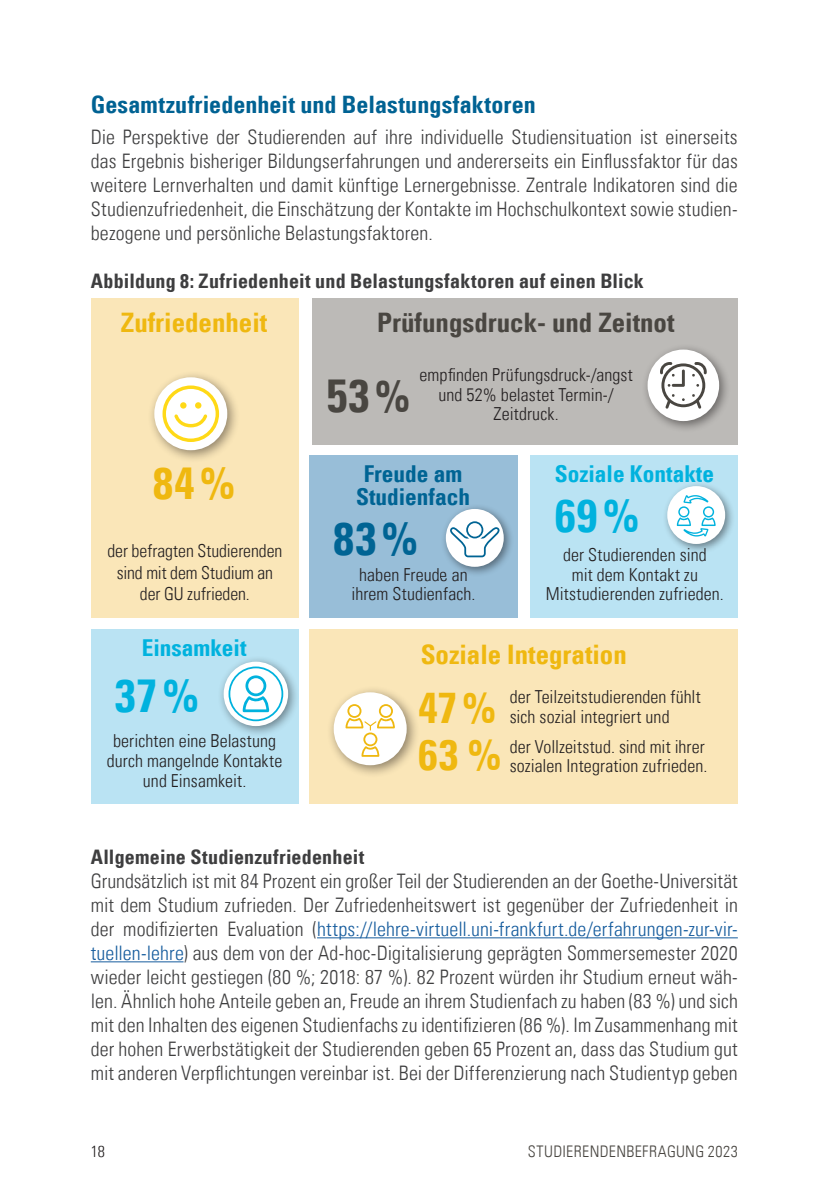
<style>
.page{position:relative;width:840px;height:1191px;background:#fff}
.page>*{position:absolute;margin:0;border:0;box-sizing:border-box;transform-origin:0 0}
.t1{font:46.2px "Univers Com 67 Bold Cond";color:#00b2de}
.t2{font:46.2px "Univers Com 67 Bold Cond";color:#494641}
.t3{font:46.2px "Univers Com 67 Bold Cond";color:#006494}
.t4{font:44.8px "Univers Com 67 Bold Cond";color:#efb810}
.t5{font:43px/46.4px "Univers Com 67 Bold Cond";color:#efb810}
.t6{font:26.8px "Univers Com 67 Bold Cond";color:#efb810}
.t7{font:26.8px "Univers Com 67 Bold Cond";color:#494641}
.t8{font:24px "Univers Com 67 Bold Cond";letter-spacing:.005em;color:#006293}
.t9{font:23.2px "Univers Com 67 Bold Cond";color:#00b2de}
.t10{font:23.2px/23.2px "Univers Com 67 Bold Cond";color:#006494;text-align:center}
.Copy{font:20px/24px "Univers Com 47 Light Cond";letter-spacing:.005em;color:#3e3e3f;text-align:justify}
.Copy_bold{font:20px "Univers Com 67 Bold Cond";letter-spacing:.01em;color:#3e3e3f}
.t11{font:18px/19.6px "Univers Com 47 Light Cond";letter-spacing:.005em;color:#231f20;text-align:center}
.t12{font:16px "Univers Com 47 Light Cond";letter-spacing:.02em;color:#494641}
.t13{font:16px "Univers Com 47 Light Cond";color:#231f20}
.s1{font-size:44.8px}
.s2{color:#175d9e}
</style>
<div class="page">
<hr style="left:317px;top:937px;width:420px;height:1px;background:#175d9e">
<hr style="left:91px;top:961px;width:92px;height:1px;background:#175d9e">
<div style="left:309px;top:629px;width:428px;height:174px;background:#fae6b8"></div>
<div style="left:312px;top:298px;width:425px;height:146px;background:#bcbab7"></div>
<div style="left:91px;top:629px;width:207px;height:174px;background:#bae3f3"></div>
<div style="left:309px;top:454px;width:208px;height:163px;background:#98bed8"></div>
<div style="left:530px;top:454px;width:207px;height:163px;background:#bae3f3"></div>
<div style="left:91px;top:298px;width:207px;height:319px;background:#fae6b8"></div>
<div style="left:326px;top:685px;width:93px;height:93px;background:#231f20;opacity:.5"></div>
<div style="left:333px;top:692px;width:73px;height:73px;background:#fff;border-radius:50%"></div>
<svg style="left:345px;top:704px;width:50px;height:53px"></svg>
<div style="left:147px;top:370px;width:93px;height:93px;background:#231f20;opacity:.5"></div>
<div style="left:154px;top:377px;width:73px;height:73px;background:#fff;border-radius:50%"></div>
<svg style="left:162px;top:385px;width:57px;height:57px"></svg>
<div style="left:641px;top:344px;width:89px;height:89px;background:#231f20;opacity:.5"></div>
<div style="left:647px;top:349px;width:71px;height:72px;background:#fff;border-radius:50%"></div>
<svg style="left:660px;top:362px;width:46px;height:46px"></svg>
<div style="left:218px;top:656px;width:81px;height:81px;background:#231f20;opacity:.5"></div>
<svg style="left:223px;top:661px;width:65px;height:65px;background:#e6f6fa"></svg>
<svg style="left:242px;top:675px;width:27px;height:37px"></svg>
<div style="left:228px;top:666px;width:55px;height:55px;border:2px solid #00b2de;border-radius:50%"></div>
<div style="left:661px;top:481px;width:74px;height:73px;background:#231f20;opacity:.5"></div>
<div style="left:667px;top:486px;width:57px;height:58px;background:#fff;border-radius:50%"></div>
<svg style="left:676px;top:495px;width:39px;height:41px"></svg>
<div style="left:440px;top:504px;width:74px;height:73px;background:#231f20;opacity:.5"></div>
<div style="left:445px;top:509px;width:58px;height:58px;background:#fff;border-radius:50%"></div>
<svg style="left:448px;top:521px;width:52px;height:36px"></svg>
<p class="t8" style="left:91px;top:90px;width:446px">Gesamtzufriedenheit und Belastungsfaktoren</p>
<p class="Copy" style="left:91px;top:125px;width:648px">Die Perspektive der Studierenden auf ihre individuelle Studiensituation ist einerseits das Ergebnis bisheriger Bildungserfahrungen und andererseits ein Einflussfaktor für das weitere Lernverhalten und damit künftige Lernergebnisse. Zentrale Indikatoren sind die Studienzufriedenheit, die Einschätzung der Kontakte im Hochschulkontext sowie studien&shy;bezogene und persönliche Belastungsfaktoren.</p>
<p class="Copy_bold" style="left:91px;top:269px;width:554px">Abbildung 8: Zufriedenheit und Belastungsfaktoren auf einen Blick</p>
<p class="t6" style="left:121px;top:306px;width:148px">Zufriedenheit</p>
<p class="t4" style="left:153px;top:455px;width:83px">84 %</p>
<p class="t11" style="left:107px;top:540px;width:176px;line-height:21.4px">der befragten Studierenden sind mit dem Studium an der GU zufrieden.</p>
<p class="t9" style="left:142px;top:634px;width:106px">Einsamkeit</p>
<p class="t1" style="left:115px;top:667px;width:85px">37 %</p>
<p class="t11" style="left:107px;top:731px;width:177px">berichten eine Belastung durch mangelnde Kontakte und Einsamkeit.</p>
<p class="t7" style="left:377px;top:306px;width:298px">Prüfungsdruck- und Zeitnot</p>
<p class="t2" style="left:326px;top:367px;width:85px">53<span class="s1">%</span></p>
<p class="t11" style="left:419px;top:365px;width:214px">empfinden Prüfungsdruck-/angst und 52% belastet Termin-/</p>
<p class="t11" style="left:493px;top:404px;width:67px">Zeitdruck.</p>
<p class="t10" style="left:356px;top:462px;width:115px">Freude am<br>Studienfach</p>
<p class="t9" style="left:554px;top:459px;width:161px">Soziale Kontakte</p>
<p class="t1" style="left:554px;top:487px;width:85px">69 %</p>
<p class="t3" style="left:333px;top:510px;width:86px">83 %</p>
<p class="t11" style="left:545px;top:545px;width:179px">der Studierenden sind<br>mit dem Kontakt zu<br>Mitstudierenden zufrieden.</p>
<p class="t11" style="left:351px;top:564px;width:125px">haben Freude an ihrem Studienfach.</p>
<p class="t6" style="left:420px;top:638px;width:207px">Soziale Integration</p>
<p class="t5" style="left:418px;top:685px;width:84px">47 %<br>63 %</p>
<p class="t11" style="left:509px;top:687px;width:192px;text-align:left">der Teilzeitstudierenden fühlt sich sozial integriert und</p>
<p class="t11" style="left:509px;top:736px;width:199px;text-align:left">der Vollzeitstud. sind mit ihrer sozialen Integration zufrieden.</p>
<p class="Copy_bold" style="left:91px;top:845px;width:275px">Allgemeine Studienzufriedenheit</p>
<p class="Copy" style="left:91px;top:869px;width:648px">Grundsätzlich ist mit 84 Prozent ein großer Teil der Studierenden an der Goethe-Universität mit dem Studium zufrieden. Der Zufriedenheitswert ist gegenüber der Zufriedenheit in der modifizierten Evaluation (<span class="s2">https://lehre-virtuell.uni-frankfurt.de/erfahrungen-zur-vir&shy;tuellen-lehre</span>) aus dem von der Ad-hoc-Digitalisierung geprägten Sommersemester 2020 wieder leicht gestiegen (80 %; 2018: 87 %). 82 Prozent würden ihr Studium erneut wäh&shy;len. Ähnlich hohe Anteile geben an, Freude an ihrem Studienfach zu haben (83 %) und sich mit den Inhalten des eigenen Studienfachs zu identifizieren (86 %). Im Zusammenhang mit der hohen Erwerbstätigkeit der Studierenden geben 65 Prozent an, dass das Studium gut mit anderen Verpflichtungen vereinbar ist. Bei der Differenzierung nach Studientyp geben</p>
<p class="t13" style="left:91px;top:1142px;width:16px">18</p>
<p class="t12" style="left:527px;top:1142px;width:211px">STUDIERENDENBEFRAGUNG 2023</p>
</div>
